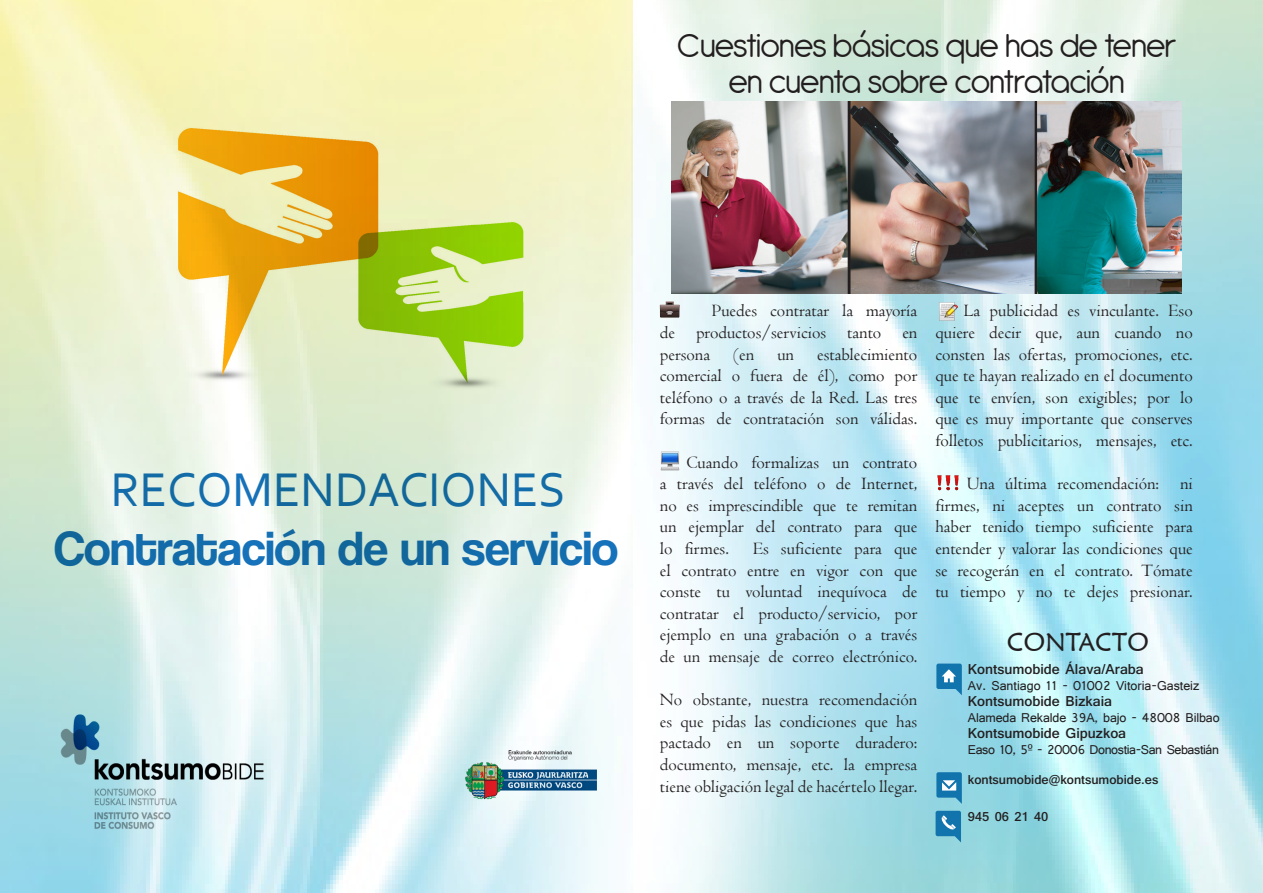
<style>
.page{position:relative;width:1263px;height:893px;background:#fff}
.page>*{position:absolute;margin:0;border:0;box-sizing:border-box;transform-origin:0 0}
.t1{font:49.5px "Coolvetica Rg";color:#1672ba}
.t2{font:49.5px "Corbel";color:#1672ba}
.t3{font:36px/36px "Antipasto";letter-spacing:-.04em;color:#231f20;text-align:center}
.t4{font:25.5px "Maiandra GD";color:#231f20}
.t5{font:18px/21.6px "Centaur";color:#231f20;text-align:justify}
.t6{font:700 15px "Shruti";color:#231f20}
.t7{font:13.5px "Shruti";letter-spacing:-.01em;color:#231f20}
.t8{font:700 13.5px "Shruti";color:#231f20}
.t9{font:13.5px "Shruti";letter-spacing:-.03em;color:#231f20}
</style>
<div class="page">
<img style="left:0;top:0;width:1263px;height:893px">
<svg style="left:936px;top:664px;width:26px;height:31px"></svg>
<svg style="left:936px;top:772px;width:26px;height:32px"></svg>
<svg style="left:935px;top:811px;width:26px;height:31px"></svg>
<img style="left:458px;top:742px;width:152px;height:65px">
<img style="left:671px;top:102px;width:510px;height:191px">
<img style="left:660px;top:451px;width:20px;height:20px">
<img style="left:657px;top:300px;width:25px;height:20px">
<img style="left:938px;top:300px;width:20px;height:22px">
<img style="left:935px;top:474px;width:26px;height:17px">
<p class="t3" style="left:677px;top:29px;width:501px">Cuestiones básicas que has de tener en cuenta sobre contratación</p>
<p class="t2" style="left:111px;top:459px;width:457px">RECOMENDACIONES</p>
<p class="t1" style="left:54px;top:519px;width:566px">Contratación de un servicio</p>
<p class="t5" style="left:660px;top:300px;width:259px;text-indent:52px">Puedes contratar la mayoría de productos/servicios tanto en persona</p>
<p class="t5" style="left:660px;top:343px;width:259px;text-indent:157px">establecimiento comercial o fuera de él), como por teléfono o a través de la Red. Las tres formas de contratación son válidas.</p>
<p class="t5" style="left:660px;top:451px;width:259px;text-indent:26px">Cuando formalizas un contrato a través del teléfono o de Internet, no es imprescindible que te remitan un ejemplar del contrato para que lo firmes.</p>
<p class="t5" style="left:733px;top:343px;width:23px">(en</p>
<p class="t5" style="left:777px;top:343px;width:18px">un</p>
<p class="t5" style="left:660px;top:538px;width:259px;text-indent:93px">Es suficiente para que el contrato entre en vigor con que conste tu voluntad inequívoca de contratar el producto/servicio, por ejemplo en una grabación o a través de un mensaje de correo electrónico.</p>
<p class="t5" style="left:660px;top:689px;width:259px">No obstante, nuestra recomendación es que pidas las condiciones que has pactado en un soporte duradero:</p>
<p class="t5" style="left:660px;top:754px;width:259px">documento, mensaje, etc. la empresa tiene obligación legal de hacértelo llegar.</p>
<p class="t5" style="left:935px;top:300px;width:259px;text-indent:28px">La publicidad es vinculante. Eso quiere decir que, aun cuando no consten las ofertas, promociones, etc. que te hayan realizado en el documento que te envíen, son exigibles; por lo que es muy importante que conserves folletos publicitarios, mensajes, etc.</p>
<p class="t5" style="left:935px;top:473px;width:259px;text-indent:31px">Una última recomendación: ni firmes, ni aceptes un contrato sin haber tenido tiempo suficiente para entender y valorar las condiciones que se recogerán en el contrato. Tómate tu tiempo y no te dejes presionar.</p>
<p class="t4" style="left:1007px;top:626px;width:143px">CONTACTO</p>
<p class="t6" style="left:968px;top:660px;width:178px">Kontsumobide Álava/Araba</p>
<p class="t7" style="left:968px;top:678px;width:233px">Av. Santiago 11 - 01002 Vitoria-Gasteiz</p>
<p class="t6" style="left:968px;top:692px;width:146px">Kontsumobide Bizkaia</p>
<p class="t7" style="left:968px;top:709px;width:253px">Alameda Rekalde 39A, bajo - 48008 Bilbao</p>
<p class="t6" style="left:968px;top:724px;width:160px">Kontsumobide Gipuzkoa</p>
<p class="t9" style="left:968px;top:741px;width:253px">Easo 10, 5º - 20006 Donostia-San Sebastián</p>
<p class="t8" style="left:968px;top:771px;width:192px">kontsumobide@kontsumobide.es</p>
<p class="t8" style="left:968px;top:809px;width:82px">945 06 21 40</p>
</div>
